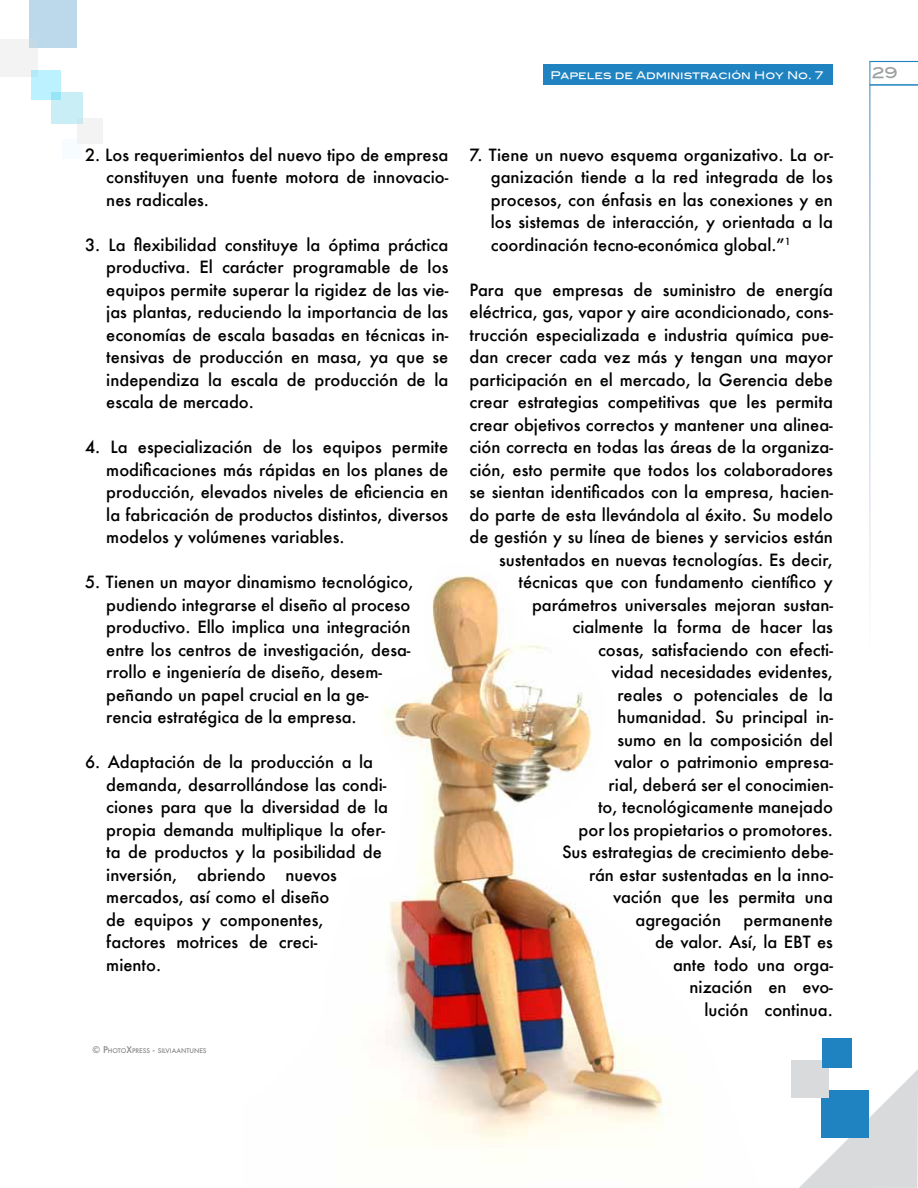
<style>
.page{position:relative;width:918px;height:1188px;background:#fff}
.page>*{position:absolute;margin:0;border:0;box-sizing:border-box;transform-origin:0 0}
.t1{font:500 16.5px/22.5px "Futura";color:#000;text-align:justify}
.t2{font:15px "Blair Md ITCTT Medium";color:#9c9e9f}
.t3{font:10.5px "Blair Md ITCTT Medium";color:#fff}
.t4{font:500 6.3px "Futura";color:#87888a}
.s1{font-size:9px}
</style>
<div class="page">
<div style="left:544px;top:65px;width:289px;height:20px;background:#1f82c1"></div>
<svg style="left:799px;top:1069px;width:119px;height:119px"></svg>
<div style="left:821px;top:1090px;width:48px;height:47px;background:#1f82c1"></div>
<div style="left:30px;top:0;width:47px;height:47px;background:#bcd9ec"></div>
<div style="left:51px;top:92px;width:32px;height:32px;background:#c9eef6"></div>
<div style="left:792px;top:1060px;width:37px;height:38px;background:#d9dadb"></div>
<div style="left:0;top:40px;width:37px;height:37px;background:#f3f3f4"></div>
<div style="left:78px;top:119px;width:25px;height:25px;background:#f3f3f4"></div>
<div style="left:823px;top:1038px;width:29px;height:29px;background:#1f82c1"></div>
<svg style="left:31px;top:70px;width:29px;height:29px"></svg>
<div style="left:63px;top:139px;width:19px;height:20px;background:#f6fcff"></div>
<hr style="left:870px;top:84px;width:48px;height:2px;background:#1f82c1">
<hr style="left:870px;top:61px;width:48px;height:1px;background:#1f82c1">
<hr style="left:870px;top:61px;width:1px;height:592px;background:#fff">
<img style="left:385px;top:575px;width:286px;height:572px">
<p class="t3" style="left:551px;top:67px;width:274px">Papeles de Administración Hoy No. 7</p>
<p class="t2" style="left:872px;top:61px;width:27px">29</p>
<p class="t1" style="left:106px;top:143px;width:344px;text-indent:-21px">2. Los requerimientos del nuevo tipo de empresa constituyen una fuente motora de innovacio&shy;nes radicales.</p>
<p class="t1" style="left:106px;top:233px;width:344px;text-indent:-21px">3. La flexibilidad constituye la óptima práctica productiva. El carácter programable de los equipos permite superar la rigidez de las vie&shy;jas plantas, reduciendo la importancia de las economías de escala basadas en técnicas in&shy;tensivas de producción en masa, ya que se independiza la escala de producción de la escala de mercado.</p>
<p class="t1" style="left:106px;top:436px;width:344px;text-indent:-21px">4. La especialización de los equipos permite modificaciones más rápidas en los planes de producción, elevados niveles de eficiencia en la fabricación de productos distintos, diversos modelos y volúmenes variables.</p>
<p class="t1" style="left:106px;top:571px;width:309px;text-align:left;text-indent:-21px">5. Tienen un mayor dinamismo tecnológico, pudiendo integrarse el diseño al proceso productivo. Ello implica una integración entre los centros de investigación, desa&shy;rrollo e ingeniería de diseño, desem&shy;peñando un papel crucial en la ge&shy;rencia estratégica de la empresa.</p>
<p class="t1" style="left:106px;top:751px;width:283px;text-align:left;text-indent:-21px">6. Adaptación de la producción a la demanda, desarrollándose las condi&shy;ciones para que la diversidad de la propia demanda multiplique la ofer&shy;ta de productos y la posibilidad de inversión, abriendo nuevos mercados, así como el diseño<br>de equipos y componentes,<br>factores motrices de creci-<br>miento.</p>
<p class="t4" style="left:93px;top:1046px;width:116px"><span class="s1">© P</span>HOTO<span class="s1">X</span>PRESS <span class="s1">-</span> SILVIAANTUNES</p>
<p class="t1" style="left:491px;top:143px;width:344px;text-indent:-21px">7. Tiene un nuevo esquema organizativo. La or&shy;ganización tiende a la red integrada de los procesos, con énfasis en las conexiones y en los sistemas de interacción, y orientada a la coordinación tecno-económica global.”<sup>1</sup></p>
<p class="t1" style="left:470px;top:278px;width:365px">Para que empresas de suministro de energía</p>
<p class="t1" style="left:470px;top:301px;width:365px">eléctrica, gas, vapor y aire acondicionado, cons-</p>
<p class="t1" style="left:470px;top:323px;width:365px">trucción especializada e industria química pue-</p>
<p class="t1" style="left:470px;top:346px;width:365px">dan crecer cada vez más y tengan una mayor</p>
<p class="t1" style="left:470px;top:368px;width:365px">participación en el mercado, la Gerencia debe</p>
<p class="t1" style="left:470px;top:391px;width:365px">crear estrategias competitivas que les permita</p>
<p class="t1" style="left:470px;top:413px;width:365px">crear objetivos correctos y mantener una alinea-</p>
<p class="t1" style="left:470px;top:436px;width:365px">ción correcta en todas las áreas de la organiza-</p>
<p class="t1" style="left:470px;top:458px;width:365px">ción, esto permite que todos los colaboradores</p>
<p class="t1" style="left:470px;top:481px;width:365px">se sientan identificados con la empresa, hacien-</p>
<p class="t1" style="left:470px;top:503px;width:365px">do parte de esta llevándola al éxito. Su modelo</p>
<p class="t1" style="left:470px;top:526px;width:365px">de gestión y su línea de bienes y servicios están</p>
<p class="t1" style="left:499px;top:548px;width:335px">sustentados en nuevas tecnologías. Es decir,</p>
<p class="t1" style="left:519px;top:571px;width:316px">técnicas que con fundamento científico y</p>
<p class="t1" style="left:532px;top:593px;width:302px">parámetros universales mejoran sustan-</p>
<p class="t1" style="left:573px;top:616px;width:262px">cialmente la forma de hacer las</p>
<p class="t1" style="left:598px;top:638px;width:236px">cosas, satisfaciendo con efecti-</p>
<p class="t1" style="left:612px;top:661px;width:223px">vidad necesidades evidentes,</p>
<p class="t1" style="left:618px;top:683px;width:217px">reales o potenciales de la</p>
<p class="t1" style="left:618px;top:706px;width:217px">humanidad. Su principal in-</p>
<p class="t1" style="left:618px;top:728px;width:217px">sumo en la composición del</p>
<p class="t1" style="left:615px;top:751px;width:220px">valor o patrimonio empresa-</p>
<p class="t1" style="left:609px;top:773px;width:226px">rial, deberá ser el conocimien-</p>
<p class="t1" style="left:598px;top:796px;width:236px">to, tecnológicamente manejado</p>
<p class="t1" style="left:579px;top:818px;width:256px">por los propietarios o promotores.</p>
<p class="t1" style="left:562px;top:841px;width:272px">Sus estrategias de crecimiento debe-</p>
<p class="t1" style="left:589px;top:863px;width:245px">rán estar sustentadas en la inno-</p>
<p class="t1" style="left:613px;top:886px;width:221px">vación que les permita una</p>
<p class="t1" style="left:636px;top:908px;width:87px">agregación</p>
<p class="t1" style="left:655px;top:908px;width:179px;text-align:right">permanente<br>de valor. Así, la EBT es ante todo una orga&shy;nización en evo&shy;lución continua.</p>
</div>
